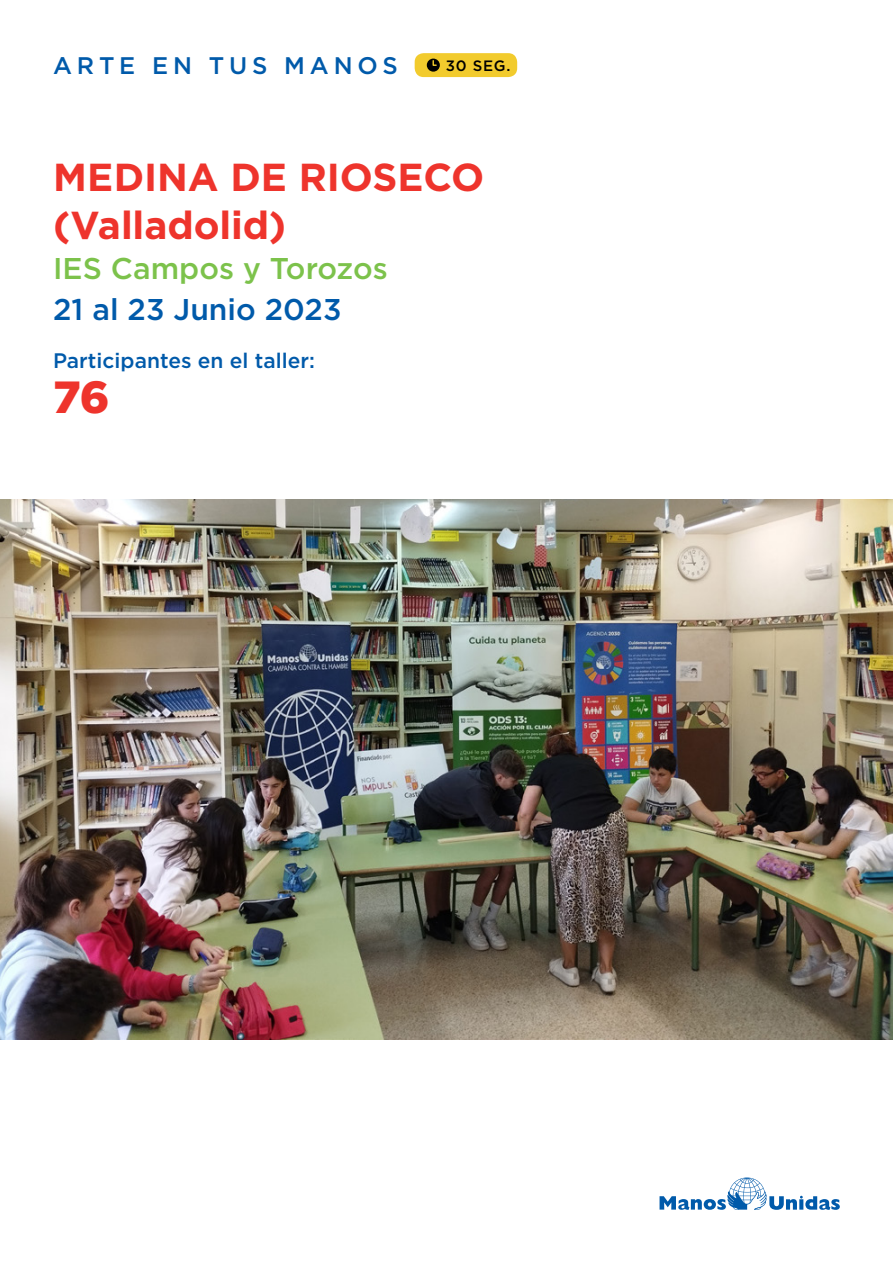
<style>
.page{position:relative;width:893px;height:1263px;background:#fff}
.page>*{position:absolute;margin:0;border:0;box-sizing:border-box;transform-origin:0 0}
.t1{font:900 45px "Gotham";color:#ee342c}
.t2{font:700 39px/48px "Gotham";color:#ee342c}
.t3{font:500 30px "Gotham";color:#7cc24b}
.t4{font:500 30px "Gotham";color:#005aaa}
.t5{font:500 24px "Gotham";letter-spacing:.2em;color:#005aaa}
.t6{font:500 21px "Gotham";color:#005aaa}
.t7{font:500 15px "Gotham";color:#000}
</style>
<div class="page">
<img style="left:0;top:500px;width:893px;height:540px">
<svg style="left:659px;top:1177px;width:181px;height:33px"></svg>
<div style="left:415px;top:53px;width:102px;height:24px;background:#f2cb2d;border-radius:9px"></div>
<div style="left:427px;top:59px;width:13px;height:13px;background:#000;border-radius:50%"></div>
<svg style="left:432px;top:59px;width:6px;height:7px"></svg>
<p class="t5" style="left:53px;top:50px;width:346px">ARTE EN TUS MANOS</p>
<p class="t7" style="left:446px;top:56px;width:66px">30 SEG.</p>
<p class="t2" style="left:53px;top:153px;width:433px">MEDINA DE RIOSECO (Valladolid)</p>
<p class="t3" style="left:53px;top:249px;width:336px">IES Campos y Torozos</p>
<p class="t4" style="left:53px;top:290px;width:290px">21 al 23 Junio 2023</p>
<p class="t6" style="left:53px;top:347px;width:263px">Participantes en el taller:</p>
<p class="t1" style="left:53px;top:366px;width:58px">76</p>
</div>
